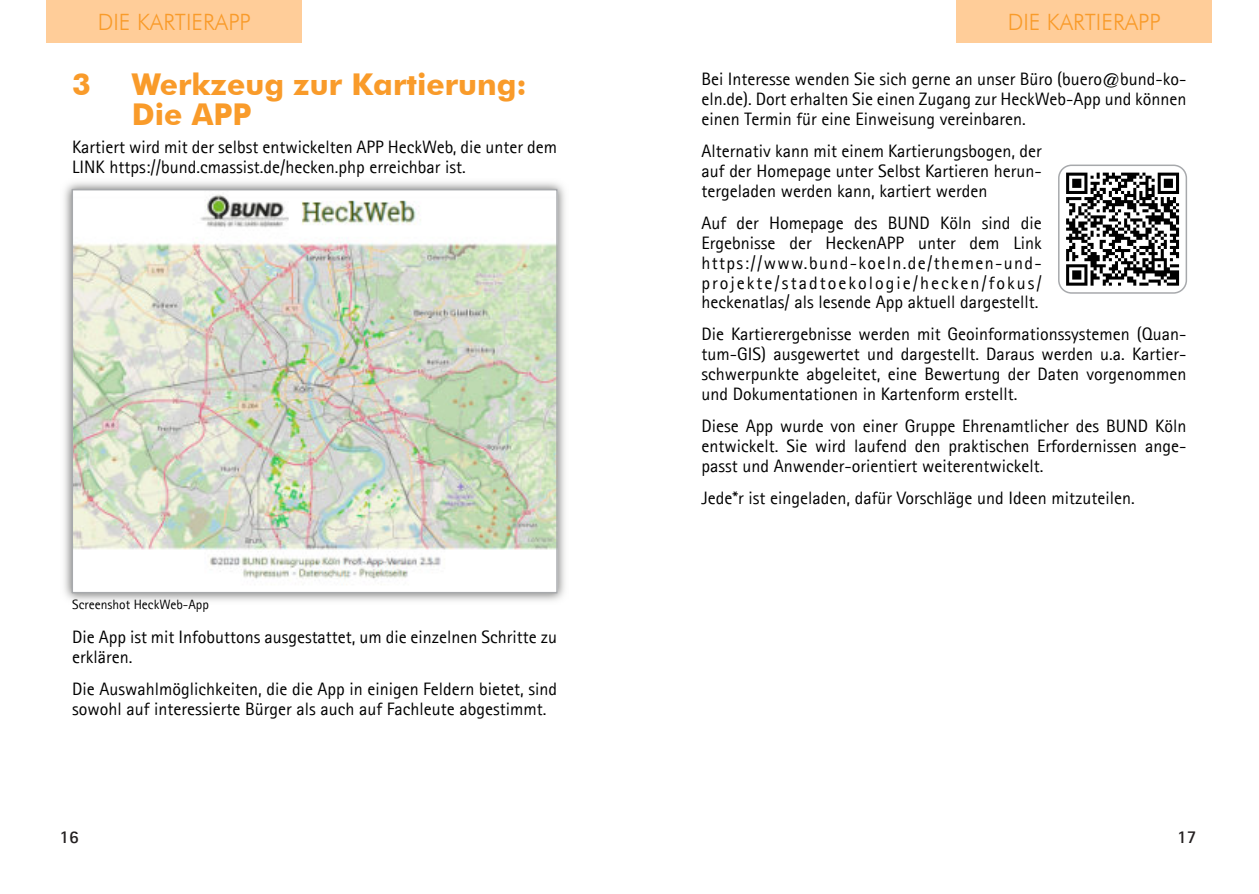
<style>
.page{position:relative;width:1259px;height:894px;background:#fff}
.page>*{position:absolute;margin:0;border:0;box-sizing:border-box;transform-origin:0 0}
.t1{font:700 30px/30px "Futura BT";color:#f99b2a}
.t2{font:300 22.5px "Futura BT";color:#f99b2a}
.t3{font:18px/20px "Agfa Rotis Sans Serif";color:#000;text-align:justify}
.t4{font:700 18px "Agfa Rotis Sans Serif";color:#231f20}
.t5{font:13.5px "Agfa Rotis Sans Serif";color:#000}
</style>
<div class="page">
<img style="left:64px;top:182px;width:501px;height:419px">
<img style="left:75px;top:192px;width:480px;height:398px">
<div style="left:72px;top:189px;width:486px;height:404px;border:2px solid #a7a9ac"></div>
<svg style="left:1063px;top:169px;width:119px;height:117px"></svg>
<svg style="left:1066px;top:172px;width:113px;height:113px"></svg>
<div style="left:1058px;top:164px;width:129px;height:129px;border:2px solid #a7a9ac;border-radius:13px"></div>
<div style="left:47px;top:0;width:255px;height:43px;background:#ffcd99"></div>
<div style="left:957px;top:0;width:255px;height:43px;background:#ffcd99"></div>
<p class="t2" style="left:98px;top:13px;width:155px">DIE KARTIERAPP</p>
<p class="t2" style="left:1008px;top:13px;width:155px">DIE KARTIERAPP</p>
<h1 class="t1" style="left:72px;top:72px;width:20px">3</h1>
<h1 class="t1" style="left:132px;top:72px;width:396px">Werkzeug zur Kartierung:<br>Die APP</h1>
<p class="t3" style="left:72px;top:137px;width:486px">Kartiert wird mit der selbst entwickelten APP HeckWeb, die unter dem<br>LINK https://bund.cmassist.de/hecken.php erreichbar ist.</p>
<p class="t5" style="left:72px;top:598px;width:138px">Screenshot HeckWeb-App</p>
<p class="t3" style="left:72px;top:628px;width:486px">Die App ist mit Infobuttons ausgestattet, um die einzelnen Schritte zu erklären.</p>
<p class="t3" style="left:72px;top:680px;width:486px">Die Auswahlmöglichkeiten, die die App in einigen Feldern bietet, sind sowohl auf interessierte Bürger als auch auf Fachleute abgestimmt.</p>
<p class="t3" style="left:702px;top:70px;width:486px">Bei Interesse wenden Sie sich gerne an unser Büro (buero@bund-ko&shy;eln.de). Dort erhalten Sie einen Zugang zur HeckWeb-App und können einen Termin für eine Einweisung vereinbaren.</p>
<p class="t3" style="left:702px;top:142px;width:342px">Alternativ kann mit einem Kartierungsbogen, der auf der Homepage unter Selbst Kartieren herun&shy;tergeladen werden kann, kartiert werden</p>
<p class="t3" style="left:702px;top:213px;width:342px">Auf der Homepage des BUND Köln sind die Ergebnisse der HeckenAPP unter dem Link https://www.bund-koeln.de/themen-und&shy;projekte/stadtoekologie/hecken/fokus/ heckenatlas/ als lesende App aktuell dargestellt.</p>
<p class="t3" style="left:702px;top:325px;width:486px">Die Kartierergebnisse werden mit Geoinformationssystemen (Quan&shy;tum-GIS) ausgewertet und dargestellt. Daraus werden u.a. Kartier&shy;schwerpunkte abgeleitet, eine Bewertung der Daten vorgenommen und Dokumentationen in Kartenform erstellt.</p>
<p class="t3" style="left:702px;top:417px;width:486px">Diese App wurde von einer Gruppe Ehrenamtlicher des BUND Köln entwickelt. Sie wird laufend den praktischen Erfordernissen ange&shy;passt und Anwender-orientiert weiterentwickelt.</p>
<p class="t3" style="left:702px;top:489px;width:435px">Jede*r ist eingeladen, dafür Vorschläge und Ideen mitzuteilen.</p>
<p class="t4" style="left:60px;top:829px;width:21px">16</p>
<p class="t4" style="left:1177px;top:829px;width:21px">17</p>
</div>
